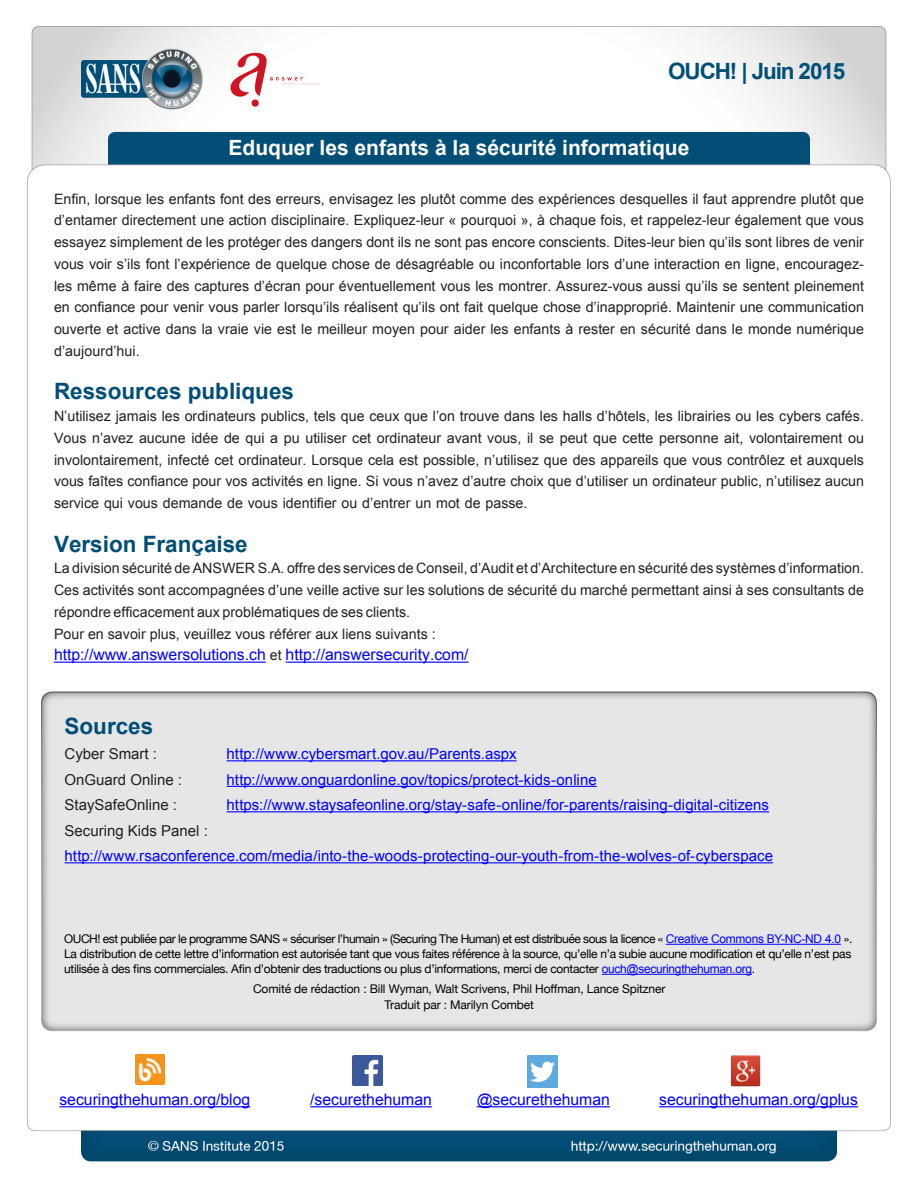
<style>
.page{position:relative;width:918px;height:1188px;background:#fff}
.page>*{position:absolute;margin:0;border:0;box-sizing:border-box;transform-origin:0 0}
.MainText{font:700 22.5px "Arial";color:#024e77}
.t1{font:700 22.5px "Arial";letter-spacing:-.05em;color:#004f77}
.t2{font:700 21px "Arial";color:#fff}
.MainText-2{font:15.75px "Arial";color:#00f}
.t3{font:15px "Arial";letter-spacing:.005em;color:#00f}
.t4{font:15px "Arial";color:#231f20}
.MainText-3{font:14.25px/21.8px "Arial";color:#231f20;text-align:justify}
.t5{font:12px/15px "Helvetica Neue";letter-spacing:-.01em;color:#000;text-align:justify}
.s1{font-size:14.25px;color:#231f20}
.s2{font-family:"Arial";color:#00f}
</style>
<div class="page">
<img style="left:27px;top:26px;width:864px;height:1136px">
<hr style="left:54px;top:662px;width:212px;height:1px;background:#00f">
<hr style="left:286px;top:662px;width:183px;height:1px;background:#00f">
<hr style="left:666px;top:944px;width:175px;height:1px;background:#00f">
<hr style="left:602px;top:974px;width:150px;height:1px;background:#00f">
<hr style="left:227px;top:760px;width:290px;height:1px;background:#00f">
<hr style="left:227px;top:786px;width:370px;height:1px;background:#00f">
<hr style="left:227px;top:811px;width:542px;height:1px;background:#00f">
<hr style="left:65px;top:862px;width:708px;height:1px;background:#00f">
<img style="left:135px;top:1054px;width:30px;height:30px">
<hr style="left:59px;top:1106px;width:191px;height:1px;background:#00f">
<img style="left:353px;top:1055px;width:29px;height:30px">
<hr style="left:310px;top:1106px;width:122px;height:1px;background:#00f">
<img style="left:527px;top:1055px;width:30px;height:32px">
<hr style="left:477px;top:1106px;width:133px;height:1px;background:#00f">
<img style="left:730px;top:1054px;width:30px;height:32px">
<hr style="left:659px;top:1106px;width:199px;height:1px;background:#00f">
<h1 class="t1" style="left:668px;top:56px;width:179px">OUCH! | Juin 2015</h1>
<h2 class="t2" style="left:229px;top:134px;width:462px">Eduquer les enfants laà sécurité informatique</h2>
<p class="MainText-3" style="left:54px;top:188px;width:811px">Enfin, lorsque les enfants font des erreurs, envisagez les plutôt comme des expériences desquelles il faut apprendre plutôt que ’d entamer directement une action disciplinaire. Expliquez-leur « pourquoi » à, chaque fois, et rappelez-leur également que vous essayez simplement de les protéger des dangers dont ils ne sont pas encore conscients. Dites-leur bien qu’ils sont libres de venir</p>
<p class="MainText-3" style="left:54px;top:275px;width:811px">les même à faire des captures ’d écran pour éventuellement vous les montrer. Assurez-vous aussi qu’ils se sentent pleinement</p>
<p class="MainText-3" style="left:54px;top:253px;width:811px">vous voir ’s ils font ’l expérience de quelque chose de désagréable ou inconfortable lors ’d une interaction en ligne, encouragez-</p>
<p class="MainText-3" style="left:54px;top:297px;width:811px">en confiance pour venir vous parler lorsqu’ils réalisent qu’ils ont fait quelque chose ’d inapproprié. Maintenir une communication ouverte et active dans la vraie vie est le meilleur moyen pour aider les enfants à rester en sécurité dans le monde numérique ’d aujourd’hui.</p>
<p class="MainText" style="left:54px;top:377px;width:242px">Ressources publiques</p>
<p class="MainText-3" style="left:54px;top:406px;width:811px">N’utilisez jamais les ordinateurs publics, tels que ceux que ’l on trouve dans les halls ’d hôtels, les librairies ou les cybers cafés.<br>Vous ’n avez aucune idée de qui a pu utiliser cet ordinateur avant vous, il se peut que cette personne ait, volontairement ou involontairement, infecté cet ordinateur. Lorsque cela est possible ’n, utilisez que des appareils que vous contrôlez et auxquels vous faîtes confiance pour vos activités en ligne. Si vous ’n avez ’d autre choix que ’d utiliser un ordinateur public ’n, utilisez aucun service qui vous demande de vous identifier ou ’d entrer un mot de passe.</p>
<p class="MainText" style="left:54px;top:529px;width:195px">Version Française</p>
<p class="MainText-3" style="left:54px;top:558px;width:811px">La division sécurité de ANSWER S A. . offre des services de Conseil ’d, Audit et ’d Architecture en sécurité des systèmes ’d information.<br>Ces activités sont accompagnées ’d une veille active sur les solutions de sécurité du marché permettant ainsi à ses consultants de répondre efficacement aux problématiques de ses clients.</p>
<p class="MainText-3" style="left:54px;top:623px;width:383px">Pour en savoir plus, veuillez vous référer aux liens suivants :</p>
<p class="MainText-2" style="left:54px;top:645px;width:416px">http://www.answersolutions.ch <span class="s1">et</span> http://answersecurity.com/</p>
<p class="MainText" style="left:65px;top:711px;width:90px">Sources</p>
<p class="t4" style="left:65px;top:744px;width:94px">Cyber Smart :</p>
<p class="t4" style="left:65px;top:770px;width:119px">OnGuard Online :</p>
<p class="t3" style="left:227px;top:744px;width:291px">http://www.cybersmart.gov.au/Parents.aspx</p>
<p class="t3" style="left:227px;top:770px;width:372px">http://www.onguardonline.gov/topics/protect-kids-online</p>
<p class="t4" style="left:65px;top:795px;width:114px">StaySafeOnline :</p>
<p class="t4" style="left:65px;top:821px;width:145px">Securing Kids Panel :</p>
<p class="t3" style="left:65px;top:846px;width:710px">http://www.rsaconference.com/media/into-the-woods-protecting-our-youth-from-the-wolves-of-cyberspace</p>
<p class="t3" style="left:227px;top:795px;width:544px">https://www.staysafeonline.org/stay-safe-online/for-parents/raising-digital-citizens</p>
<p class="t5" style="left:64px;top:932px;width:790px">OUCH! est publiée par le programme SANS « sécuriser ’l humain » (Securing The Human) et est distribuée sous la licence « <span class="s2">Creative Commons BY-NC-ND 4.0</span> .« La distribution de cette lettre ’d information est autorisée tant que vous faites référence laà source, qu’elle a’n subie aucune modification et qu’elle ’n est pas utilisée à des fins commerciales. Afin ’d obtenir des traductions ou plus ’d informations, merci de contacter <span class="s2">ouch@securingthehuman.org</span>.</p>
<p class="t5" style="left:253px;top:981px;width:414px">Comité de rédaction : Bill Wyman, Walt Scrivens, Phil Hoffman, Lance Spitzner</p>
<p class="t5" style="left:385px;top:998px;width:151px">Traduit par : Marilyn Combet</p>
<p class="MainText-2" style="left:59px;top:1089px;width:192px">securingthehuman.org/blog</p>
<p class="MainText-2" style="left:310px;top:1089px;width:123px">/securethehuman</p>
<p class="MainText-2" style="left:477px;top:1089px;width:135px">@securethehuman</p>
<p class="MainText-2" style="left:659px;top:1089px;width:200px">securingthehuman.org/gplus</p>
</div>
